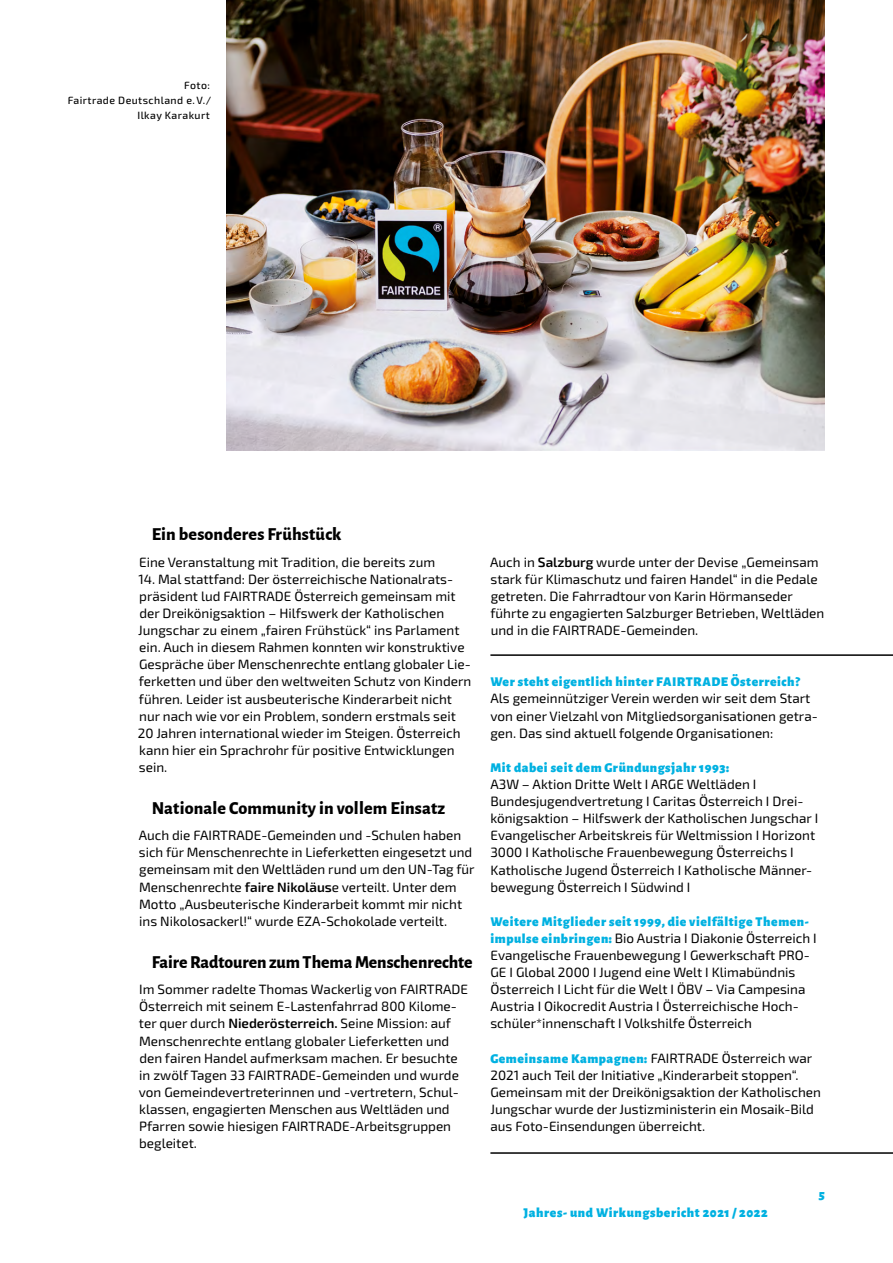
<style>
.page{position:relative;width:893px;height:1263px;background:#fff}
.page>*{position:absolute;margin:0;border:0;box-sizing:border-box;transform-origin:0 0}
.t1{font:800 18px "Alegreya Sans";letter-spacing:.005em;color:#000}
.t2{font:13.5px/17.1px "Exo 2";color:#000}
.t3{font:900 13.5px "Alegreya Sans";letter-spacing:.04em;color:#00b1e1}
.t4{font:500 10.5px/15px "Exo 2";letter-spacing:.04em;color:#000;text-align:right}
.s1{font-weight:600}
.s2{font-family:"Alegreya Sans";font-weight:900;color:#00b1e1}
</style>
<div class="page">
<img style="left:227px;top:0;width:598px;height:450px">
<hr style="left:490px;top:654px;width:403px;height:2px;background:#000">
<hr style="left:490px;top:1152px;width:403px;height:2px;background:#000">
<p class="t4" style="left:68px;top:77px;width:145px">Foto:<br>Fairtrade Deutschland e. V./<br>Ilkay Karakurt</p>
<h1 class="t1" style="left:152px;top:520px;width:191px">Ein besonderes Frühstück</h1>
<p class="t2" style="left:139px;top:553px;width:298px">Eine Veranstaltung mit Tradition, die bereits zum</p>
<p class="t2" style="left:138px;top:570px;width:335px">14. Mal stattfand: Der österreichische Nationalrats&shy;präsident lud FAIRTRADE Österreich gemeinsam mit der Dreikönigsaktion – Hilfswerk der Katholischen Jungschar zu einem „fairen Frühstück“ ins Parlament ein. Auch in diesem Rahmen konnten wir konstruktive Gespräche über Menschenrechte entlang globaler Lie&shy;ferketten und über den weltweiten Schutz von Kindern führen. Leider ist ausbeuterische Kinderarbeit nicht nur nach wie vor ein Problem, sondern erstmals seit 20 Jahren international wieder im Steigen. Österreich kann hier ein Sprachrohr für positive Entwicklungen sein.</p>
<h1 class="t1" style="left:152px;top:794px;width:295px">Nationale Community in vollem Einsatz</h1>
<p class="t2" style="left:139px;top:826px;width:337px">Auch die FAIRTRADE-Gemeinden und -Schulen haben sich für Menschenrechte in Lieferketten eingesetzt und gemeinsam mit den Weltläden rund um den UN-Tag für Menschenrechte <span class="s1">faire Nikoläus</span>e verteilt. Unter dem Motto „Ausbeuterische Kinderarbeit kommt mir nicht ins Nikolosackerl!“ wurde EZA-Schokolade verteilt.</p>
<h1 class="t1" style="left:152px;top:948px;width:322px">Faire Radtouren zum Thema Menschenrechte</h1>
<p class="t2" style="left:139px;top:980px;width:331px">Im Sommer radelte Thomas Wackerlig von FAIRTRADE Österreich mit seinem E-Lastenfahrrad 800 Kilome&shy;ter quer durch <span class="s1">Niederösterreich.</span> Seine Mission: auf Menschenrechte entlang globaler Lieferketten und den fairen Handel aufmerksam machen. Er besuchte in zwölf Tagen 33 FAIRTRADE-Gemeinden und wurde von Gemeindevertreterinnen und -vertretern, Schul&shy;klassen, engagierten Menschen aus Weltläden und Pfarren sowie hiesigen FAIRTRADE-Arbeitsgruppen begleitet.</p>
<p class="t2" style="left:490px;top:553px;width:336px">Auch in <span class="s1">Salzburg</span> wurde unter der Devise „Gemeinsam stark für Klimaschutz und fairen Handel“ in die Pedale getreten. Die Fahrradtour von Karin Hörmanseder führte zu engagierten Salzburger Betrieben, Weltläden und in die FAIRTRADE-Gemeinden.</p>
<p class="t3" style="left:490px;top:671px;width:311px">Wer steht eigentlich hinter FAIRTRADE Österreich?</p>
<p class="t2" style="left:490px;top:690px;width:329px">Als gemeinnütziger Verein werden wir seit dem Start von einer Vielzahl von Mitgliedsorganisationen getra&shy;gen. Das sind aktuell folgende Organisationen:</p>
<p class="t3" style="left:490px;top:757px;width:240px">Mit dabei seit dem Gründungsjahr 1993:</p>
<p class="t2" style="left:490px;top:775px;width:329px">A3W – Aktion Dritte Welt I ARGE Weltläden I Bundesjugendvertretung I Caritas Österreich I Drei&shy;königsaktion – Hilfswerk der Katholischen Jungschar I Evangelischer Arbeitskreis für Weltmission I Horizont 3000 I Katholische Frauenbewegung Österreichs I Katholische Jugend Österreich I Katholische Männer&shy;bewegung Österreich I Südwind I</p>
<p class="t3" style="left:490px;top:911px;width:319px">Weitere Mitglieder seit 1999, die vielfältige Themen-</p>
<p class="t2" style="left:490px;top:929px;width:328px"><span class="s2">impulse einbringen:</span> Bio Austria I Diakonie Österreich I Evangelische Frauenbewegung I Gewerkschaft PRO-GE I Global 2000 I Jugend eine Welt I Klimabündnis Österreich I Licht für die Welt I ÖBV – Via Campesina Austria I Oikocredit Austria I Österreichische Hoch&shy;schüler*innenschaft I Volkshilfe Österreich</p>
<p class="t2" style="left:490px;top:1049px;width:332px"><span class="s2">Gemeinsame Kampagnen:</span> FAIRTRADE Österreich war 2021 auch Teil der Initiative „Kinderarbeit stoppen“.<br>Gemeinsam mit der Dreikönigsaktion der Katholischen Jungschar wurde der Justizministerin ein Mosaik-Bild aus Foto-Einsendungen überreicht.</p>
<p class="t3" style="left:523px;top:1201px;width:246px">Jahres- und Wirkungsbericht 2021 / 2022</p>
<p class="t3" style="left:819px;top:1184px;width:8px">5</p>
</div>
